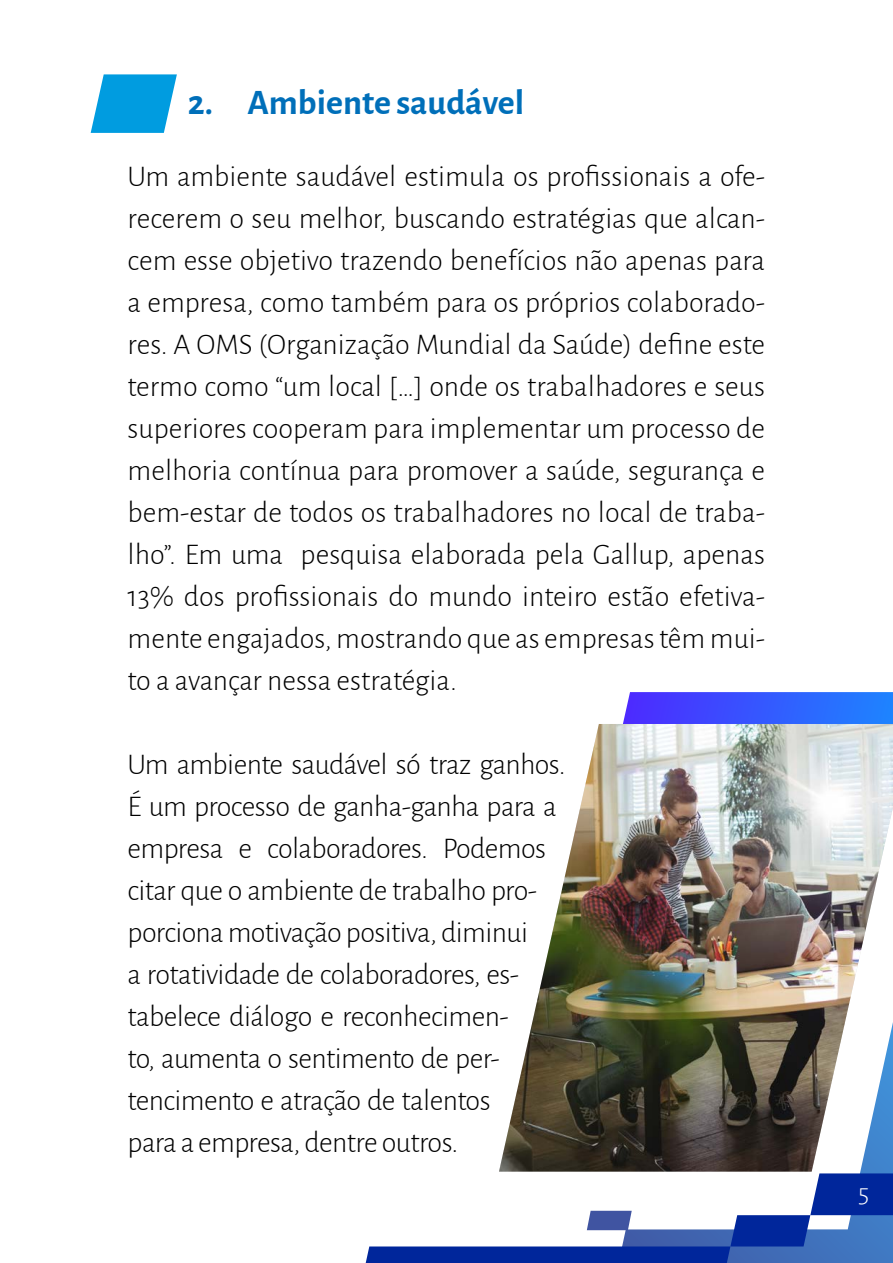
<style>
.page{position:relative;width:893px;height:1263px;background:#fff}
.page>*{position:absolute;margin:0;border:0;box-sizing:border-box;transform-origin:0 0}
.t1{font:700 36px "Alegreya Sans";color:#006fb9}
.t2{font:300 30px/42px "Alegreya Sans";letter-spacing:-.02em;color:#000;text-align:justify}
.t3{font:300 27px "Alegreya Sans";color:#fff}
</style>
<div class="page">
<svg style="left:366px;top:1173px;width:527px;height:90px"></svg>
<svg style="left:91px;top:74px;width:86px;height:59px;background:#27abe4"></svg>
<svg style="left:623px;top:692px;width:270px;height:32px;background:#3859fe"></svg>
<img style="left:499px;top:724px;width:394px;height:447px">
<p class="t1" style="left:188px;top:76px;width:338px">2. Ambiente saudável</p>
<p class="t2" style="left:128px;top:154px;width:639px">Um ambiente saudável estimula os profissionais a ofe&shy;recerem o seu melhor, buscando estratégias que alcan&shy;cem esse objetivo trazendo benefícios não apenas para a empresa, como também para os próprios colaborado&shy;res. A OMS (Organização Mundial da Saúde) define este termo como “um local […] onde os trabalhadores e seus superiores cooperam para implementar um processo de melhoria contínua para promover a saúde, segurança e bem-estar de todos os trabalhadores no local de traba&shy;lho”. Em uma pesquisa elaborada pela Gallup, apenas 13% dos profissionais do mundo inteiro estão efetiva&shy;mente engajados, mostrando que as empresas têm mui&shy;to a avançar nessa estratégia.</p>
<p class="t2" style="left:128px;top:742px;width:440px;text-align:left">Um ambiente saudável só traz ganhos.<br>É um processo de ganha-ganha para a empresa e colaboradores. Podemos citar que o ambiente de trabalho pro&shy;porciona motivação positiva, diminui<br>a rotatividade de colaboradores, es&shy;tabelece diálogo e reconhecimen-<br>to, aumenta o sentimento de per&shy;tencimento e atração de talentos<br>para a empresa, dentre outros.</p>
<p class="t3" style="left:858px;top:1175px;width:13px">5</p>
</div>
